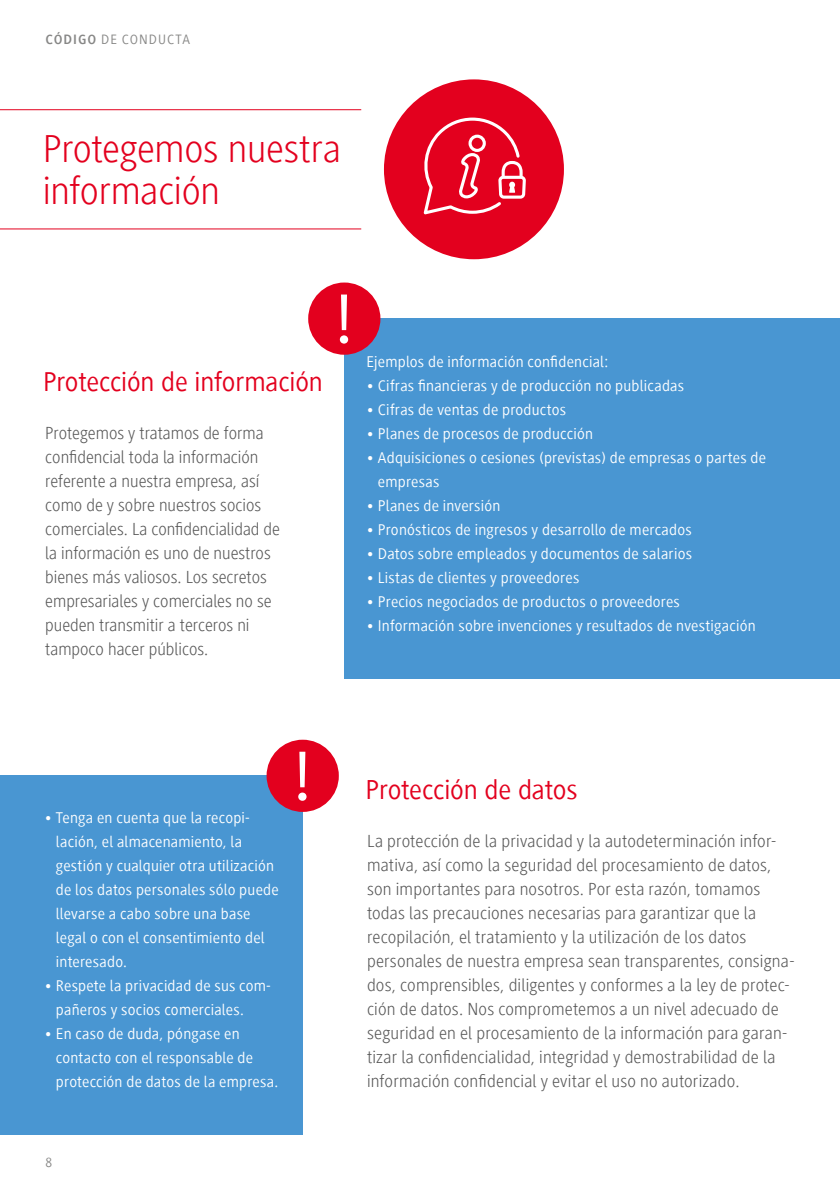
<style>
.page{position:relative;width:840px;height:1191px;background:#fff}
.page>*{position:absolute;margin:0;border:0;box-sizing:border-box;transform-origin:0 0}
.t1{font:300 40px/42px "Generis Sans Com";letter-spacing:-.005em;color:#e3001e}
.t2{font:28.2px "Generis Sans Com";letter-spacing:-.005em;color:#e3001e}
.t3{font:28px "Generis Sans Com";letter-spacing:-.005em;color:#e3001e}
.t4{font:300 18px/24px "Generis Sans Com";letter-spacing:.005em;color:#565656}
.t5{font:16px/24px "Generis Sans Com";letter-spacing:.015em;color:#fff}
.t6{font:14px "Generis Sans Com";letter-spacing:.07em;color:#878786}
.s1{font-weight:700}
</style>
<div class="page">
<div style="left:344px;top:319px;width:495px;height:360px;background:#4996d2"></div>
<div style="left:0;top:775px;width:302px;height:359px;background:#4996d2"></div>
<div style="left:384px;top:79px;width:179px;height:180px;background:#e3001e;border-radius:50%"></div>
<svg style="left:423px;top:117px;width:103px;height:98px"></svg>
<hr style="left:0;top:109px;width:361px;height:1px;background:#e3001e">
<hr style="left:0;top:228px;width:361px;height:1px;background:#e3001e">
<div style="left:308px;top:282px;width:72px;height:73px;background:#e3001e;border-radius:50%"></div>
<svg style="left:339px;top:294px;width:9px;height:50px"></svg>
<div style="left:266px;top:739px;width:72px;height:73px;background:#e3001e;border-radius:50%"></div>
<svg style="left:298px;top:751px;width:8px;height:50px"></svg>
<p class="t6" style="left:45px;top:32px;width:146px"><span class="s1">CÓDIGO</span> DE CONDUCTA</p>
<h1 class="t1" style="left:43px;top:128px;width:299px">Protegemos nuestra información</h1>
<h3 class="t3" style="left:43px;top:366px;width:281px">Protección de información</h3>
<p class="t4" style="left:45px;top:421px;width:236px">Protegemos y tratamos de forma confidencial toda la información referente a nuestra empresa, así como de y sobre nuestros socios comerciales. La confidencialidad de la información es uno de nuestros bienes más valiosos. Los secretos empresariales y comerciales no se pueden transmitir a terceros ni tampoco hacer públicos.</p>
<p class="t5" style="left:366px;top:349px;width:243px">Ejemplos de información confidencial:</p>
<p class="t5" style="left:366px;top:373px;width:319px">• Cifras financieras y de producción no publicadas</p>
<p class="t5" style="left:366px;top:397px;width:201px">• Cifras de ventas de productos</p>
<p class="t5" style="left:366px;top:421px;width:228px">• Planes de procesos de producción</p>
<p class="t5" style="left:377px;top:445px;width:389px;text-indent:-11px">• Adquisiciones o cesiones (previstas) de empresas o partes de empresas</p>
<p class="t5" style="left:366px;top:493px;width:135px">• Planes de inversión</p>
<p class="t5" style="left:366px;top:517px;width:326px">• Pronósticos de ingresos y desarrollo de mercados</p>
<p class="t5" style="left:366px;top:541px;width:327px">• Datos sobre empleados y documentos de salarios</p>
<p class="t5" style="left:366px;top:565px;width:214px">• Listas de clientes y proveedores</p>
<p class="t5" style="left:366px;top:589px;width:315px">• Precios negociados de productos o proveedores</p>
<p class="t5" style="left:366px;top:613px;width:390px">• Información sobre invenciones y resultados de nvestigación</p>
<p class="t5" style="left:56px;top:805px;width:224px;text-indent:-11px">• Tenga en cuenta que la recopi&shy;lación, el almacenamiento, la gestión y cualquier otra utilización de los datos personales sólo puede llevarse a cabo sobre una base legal o con el consentimiento del interesado.</p>
<p class="t5" style="left:56px;top:973px;width:216px;text-indent:-11px">• Respete la privacidad de sus com&shy;pañeros y socios comerciales.</p>
<p class="t5" style="left:56px;top:1021px;width:224px;text-indent:-11px">• En caso de duda, póngase en contacto con el responsable de protección de datos de la empresa.</p>
<p class="t6" style="left:45px;top:1155px;width:8px">8</p>
<h2 class="t2" style="left:365px;top:774px;width:213px">Protección de datos</h2>
<p class="t4" style="left:367px;top:829px;width:429px">La protección de la privacidad y la autodeterminación infor&shy;mativa, así como la seguridad del procesamiento de datos, son importantes para nosotros. Por esta razón, tomamos todas las precauciones necesarias para garantizar que la recopilación, el tratamiento y la utilización de los datos personales de nuestra empresa sean transparentes, consigna&shy;dos, comprensibles, diligentes y conformes a la ley de protec&shy;ción de datos. Nos comprometemos a un nivel adecuado de seguridad en el procesamiento de la información para garan&shy;tizar la confidencialidad, integridad y demostrabilidad de la información confidencial y evitar el uso no autorizado.</p>
</div>
